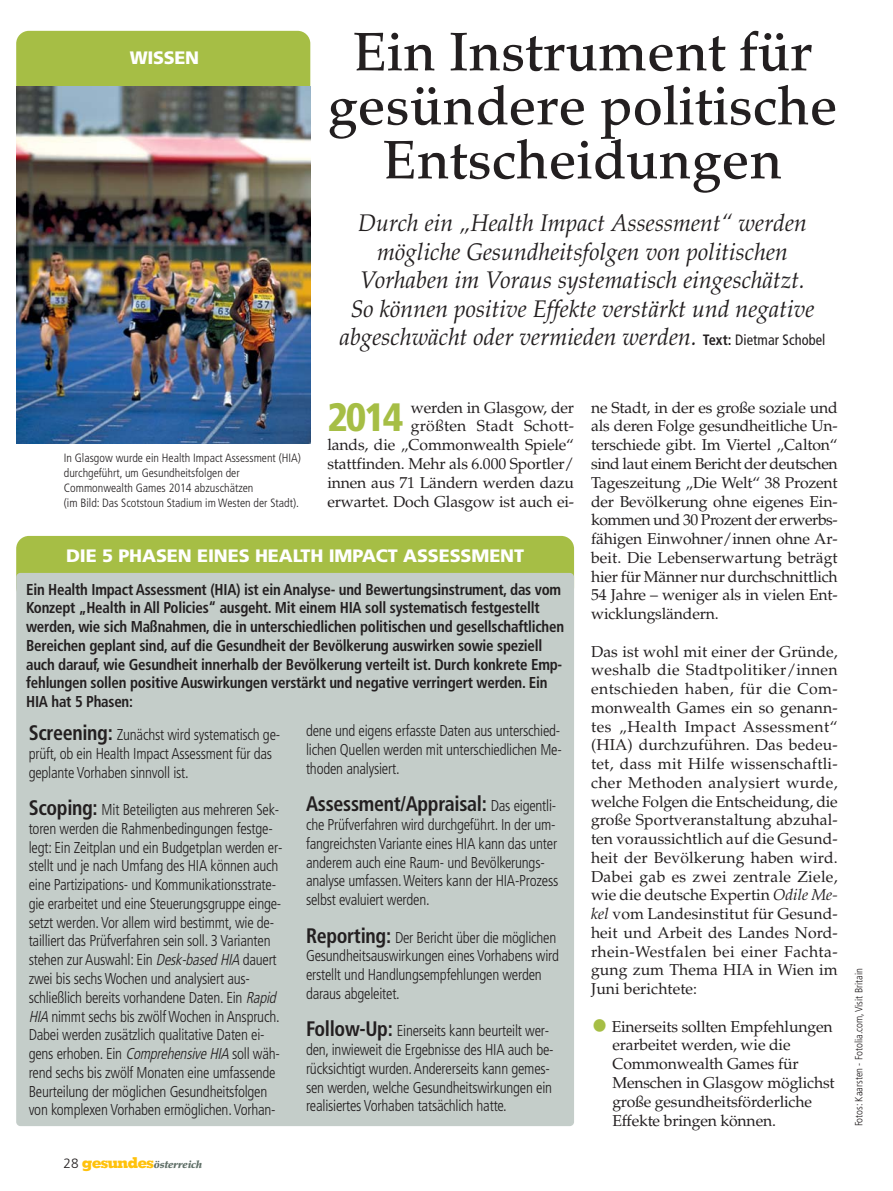
<style>
.page{position:relative;width:893px;height:1191px;background:#fff}
.page>*{position:absolute;margin:0;border:0;box-sizing:border-box;transform-origin:0 0}
.t1{font:500 54px/54px "Palatino";color:#231f20;text-align:center}
.t2{font:900 condensed 39.6px "Frutiger";color:#a6be45}
.t3{font:italic 24px/28.5px "Palatino";letter-spacing:.005em;color:#231f20;text-align:center;scale:.96 1}
.t4{font:700 condensed 21px "Frutiger";letter-spacing:-.015em;color:#231f20;scale:.95 1}
.t5{font:900 18px "Frutiger";letter-spacing:-.005em;color:#fff}
.t6{font:300 condensed 15.75px/18.8px "Frutiger";letter-spacing:-.015em;color:#231f20;scale:.95 1}
.t7{font:15.75px/18.8px "Palatino";letter-spacing:-.01em;color:#231f20;text-align:justify}
.t8{font:700 condensed 15.75px/18.8px "Frutiger";letter-spacing:-.015em;color:#231f20;scale:.95 1}
.t9{font:300 condensed 12px/15px "Frutiger";color:#231f20}
.t10{font:300 condensed 10.5px "Frutiger";color:#231f20}
.t11{font:italic 900 10.5px "Palatino";letter-spacing:-.02em;color:#5e6e66}
.s1{font-family:"Frutiger";font-weight:700;font-style:normal;font-stretch:condensed;font-size:15px}
.s2{font-family:"Frutiger";font-style:normal;font-stretch:condensed;font-size:15px}
.s3{font-style:italic}
.s4{font-family:"Frutiger";font-weight:300;font-stretch:condensed;font-size:36px;color:#a6be45}
.s5{font-weight:300;font-size:15.75px}
.s6{font-weight:700;font-size:21px}
.s7{font-family:"Frutiger";font-weight:300;font-style:normal;font-size:13.5px;color:#231f20}
.s8{font-family:"Memphis";font-weight:800;font-style:normal;font-size:15px;color:#ffc20d}
</style>
<div class="page">
<div style="left:16px;top:31px;width:294px;height:66px;background:#a6be45;border-radius:13px"></div>
<img style="left:16px;top:86px;width:294px;height:357px">
<div style="left:16px;top:536px;width:558px;height:64px;background:#a6be45;border-radius:13px"></div>
<div style="left:16px;top:573px;width:558px;height:553px;background:#c4cdc9;border-radius:4px"></div>
<p class="t5" style="left:130px;top:51px;width:71px">WISSEN</p>
<h1 class="t1" style="left:327px;top:31px;width:512px">Ein Instrument für gesündere politische<br>Entscheidungen</h1>
<p class="t3" style="left:340px;top:212px;width:507px">Durch ein „Health Impact Assessment“ werden mögliche Gesundheitsfolgen von politischen Vorhaben im Voraus systematisch eingeschätzt.<br>So können positive Effekte verstärkt und negative abgeschwächt oder vermieden werden. <span class="s1">Text:</span> <span class="s2">Dietmar Schobel</span></p>
<p class="t7" style="left:327px;top:400px;width:248px;text-align:right">werden in Glasgow, der<br>größten Stadt Schott-<br>lands, die „Commonwealth Spiele“ stattfinden. Mehr als 6.000 Sportler/ innen aus 71 Ländern werden dazu erwartet. Doch Glasgow ist auch ei-</p>
<p class="t7" style="left:591px;top:400px;width:248px">ne Stadt, in der es große soziale und als deren Folge gesundheitliche Un&shy;terschiede gibt. Im Viertel „Calton“ sind laut einem Bericht der deutschen Tageszeitung „Die Welt“ 38 Prozent der Bevölkerung ohne eigenes Ein&shy;kommen und 30 Prozent der erwerbs&shy;fähigen Einwohner/innen ohne Ar&shy;beit. Die Lebenserwartung beträgt hier für Männer nur durchschnittlich 54 Jahre – weniger als in vielen Ent&shy;wicklungsländern.</p>
<p class="t7" style="left:591px;top:643px;width:248px">Das ist wohl mit einer der Gründe, weshalb die Stadtpolitiker/innen entschieden haben, für die Com&shy;monwealth Games ein so genann&shy;tes „Health Impact Assessment“ (HIA) durchzuführen. Das bedeu&shy;tet, dass mit Hilfe wissenschaftli&shy;cher Methoden analysiert wurde, welche Folgen die Entscheidung, die große Sportveranstaltung abzuhal&shy;ten voraussichtlich auf die Gesund&shy;heit der Bevölkerung haben wird.<br>Dabei gab es zwei zentrale Ziele, wie die deutsche Expertin <span class="s3">Odile Me&shy;kel</span> vom Landesinstitut für Gesund&shy;heit und Arbeit des Landes Nord&shy;rhein-Westfalen bei einer Fachta&shy;gung zum Thema HIA in Wien im Juni berichtete:</p>
<p class="t7" style="left:612px;top:1018px;width:224px;text-align:left;text-indent:-21px"><span class="s4">•</span> Einerseits sollten Empfehlungen erarbeitet werden, wie die<br>Commonwealth Games für<br>Menschen in Glasgow möglichst große gesundheitsförderliche<br>Effekte bringen können.</p>
<h2 class="t2" style="left:327px;top:402px;width:78px">2014</h2>
<p class="t9" style="left:64px;top:451px;width:239px">In Glasgow wurde ein Health Impact Assessment (HIA) durchgeführt, um Gesundheitsfolgen der Commonwealth Games 2014 abzuschätzen<br>(im Bild: Das Scotstoun Stadium im Westen der Stadt).</p>
<p class="t5" style="left:66px;top:549px;width:460px">DIE 5 PHASEN EINES HEALTH IMPACT ASSESSMENT</p>
<p class="t8" style="left:26px;top:581px;width:568px">Ein Health Impact Assessment (HIA) ist ein Analyse- und Bewertungsinstrument, das vom Konzept „Health in All Policies“ ausgeht. Mit einem HIA soll systematisch festgestellt werden, wie sich Maßnahmen, die in unterschiedlichen politischen und gesellschaftlichen Bereichen geplant sind, auf die Gesundheit der Bevölkerung auswirken sowie speziell auch darauf, wie Gesundheit innerhalb der Bevölkerung verteilt ist. Durch konkrete Emp&shy;fehlungen sollen positive Auswirkungen verstärkt und negative verringert werden. Ein HIA hat 5 Phasen:</p>
<p class="t6" style="left:306px;top:722px;width:271px;text-align:justify">dene und eigens erfasste Daten aus unterschied&shy;lichen Quellen werden mit unterschiedlichen Me&shy;thoden analysiert.</p>
<h3 class="t4" style="left:306px;top:795px;width:265px">Assessment/Appraisal: <span class="s5">Das eigentli-</span></h3>
<p class="t6" style="left:306px;top:816px;width:267px">che Prüfverfahren wird durchgeführt. In der um&shy;fangreichsten Variante eines HIA kann das unter anderem auch eine Raum- und Bevölkerungs&shy;analyse umfassen.Weiters kann der HIA-Prozess selbst evaluiert werden.</p>
<p class="t6" style="left:306px;top:929px;width:268px"><span class="s6">Reporting:</span> Der Bericht über die möglichen Gesundheitsauswirkungen eines Vorhabens wird erstellt und Handlungsempfehlungen werden daraus abgeleitet.</p>
<p class="t6" style="left:306px;top:1022px;width:262px"><span class="s6">Follow-Up:</span> Einerseits kann beurteilt wer&shy;den, inwieweit die Ergebnisse des HIA auch be&shy;rücksichtigt wurden.Andererseits kann gemes&shy;sen werden, welche Gesundheitswirkungen ein realisiertes Vorhaben tatsächlich hatte.</p>
<p class="t6" style="left:29px;top:726px;width:266px"><span class="s6">Screening:</span> Zunächst wird systematisch ge&shy;prüft, ob ein Health Impact Assessment für das geplante Vorhaben sinnvoll ist.</p>
<p class="t6" style="left:29px;top:801px;width:269px"><span class="s6">Scoping:</span> Mit Beteiligten aus mehreren Sek&shy;toren werden die Rahmenbedingungen festge&shy;legt: Ein Zeitplan und ein Budgetplan werden er&shy;stellt und je nach Umfang des HIA können auch eine Partizipations- und Kommunikationsstrate&shy;gie erarbeitet und eine Steuerungsgruppe einge&shy;setzt werden.Vor allem wird bestimmt, wie de&shy;tailliert das Prüfverfahren sein soll. 3 Varianten stehen zur Auswahl: Ein <span class="s3">Desk-based HIA</span>dauert zwei bis sechs Wochen und analysiert aus&shy;schließlich bereits vorhandene Daten. Ein <span class="s3">Rapid HIA</span>nimmt sechs bis zwölf Wochen in Anspruch.<br>Dabei werden zusätzlich qualitative Daten ei&shy;gens erhoben. Ein <span class="s3">Comprehensive HIA</span>soll wäh&shy;rend sechs bis zwölf Monaten eine umfassende Beurteilung der möglichen Gesundheitsfolgen von komplexen Vorhaben ermöglichen.Vorhan-</p>
<p class="t11" style="left:64px;top:1160px;width:140px"><span class="s7">28</span> <span class="s8">gesundes</span>österreich</p>
<p class="t10" style="left:855px;top:1126px;width:160px;rotate:-90deg">Fotos: Kaarsten - Fotolia.com, Visit Britain</p>
</div>
